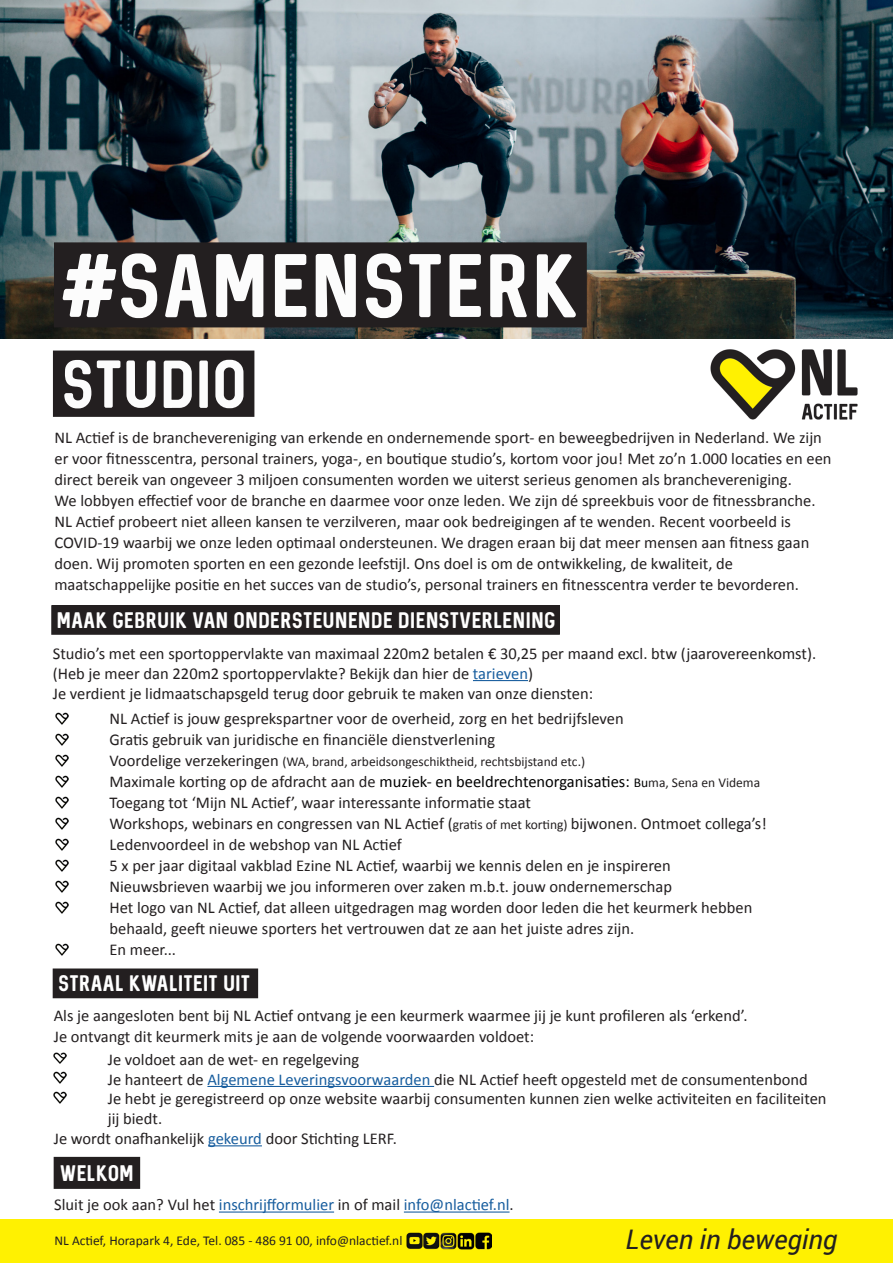
<style>
.page{position:relative;width:893px;height:1263px;background:#fff}
.page>*{position:absolute;margin:0;border:0;box-sizing:border-box;transform-origin:0 0}
.t1{font:72px "Sequel Neue";color:#fcfcfc}
.t2{font:54px "Sequel Neue";color:#fcfcfc}
.t3{font:italic 27px "Roboto";color:#231f20}
.t4{font:18px "Sequel Neue";color:#fff}
.t5{font:16.5px/21px "Calibri";color:#231f20}
.t6{font:16.5px "Calibri";color:#000}
.t7{font:16.5px "Calibri";color:#175d9e}
.t8{font:13.5px "Calibri";color:#231f20}
.s1{color:#175d9e}
.s2{font-size:16.5px}
.s3{color:#231f20}
.s4{font-size:13.5px}
.s5{font-size:13.5px;color:#231f20}
</style>
<div class="page">
<div style="left:54px;top:351px;width:200px;height:65px;background:#231f20"></div>
<div style="left:53px;top:351px;width:201px;height:66px;border:2px solid #231f20"></div>
<img style="left:0;top:0;width:892px;height:338px">
<div style="left:0;top:1219px;width:893px;height:44px;background:#fff101"></div>
<div style="left:52px;top:606px;width:507px;height:28px;background:#231f20"></div>
<div style="left:51px;top:605px;width:509px;height:30px;border:2px solid #231f20"></div>
<svg style="left:56px;top:712px;width:13px;height:13px"></svg>
<svg style="left:56px;top:733px;width:13px;height:13px"></svg>
<svg style="left:56px;top:754px;width:13px;height:13px"></svg>
<svg style="left:56px;top:775px;width:13px;height:13px"></svg>
<svg style="left:56px;top:796px;width:13px;height:13px"></svg>
<svg style="left:56px;top:817px;width:13px;height:13px"></svg>
<svg style="left:56px;top:838px;width:13px;height:13px"></svg>
<svg style="left:56px;top:859px;width:13px;height:13px"></svg>
<svg style="left:56px;top:880px;width:13px;height:13px"></svg>
<svg style="left:56px;top:901px;width:13px;height:13px"></svg>
<svg style="left:56px;top:943px;width:13px;height:13px"></svg>
<div style="left:55px;top:243px;width:531px;height:84px;background:#231f20"></div>
<div style="left:54px;top:242px;width:533px;height:85px;border:2px solid #231f20"></div>
<div style="left:53px;top:969px;width:204px;height:28px;background:#231f20"></div>
<div style="left:53px;top:968px;width:205px;height:30px;border:2px solid #231f20"></div>
<hr style="left:207px;top:1086px;width:227px;height:1px;background:#175d9e">
<hr style="left:208px;top:1145px;width:54px;height:1px;background:#175d9e">
<img style="left:54px;top:1052px;width:13px;height:12px">
<svg style="left:54px;top:1071px;width:13px;height:13px"></svg>
<svg style="left:54px;top:1091px;width:13px;height:13px"></svg>
<img style="left:407px;top:1232px;width:85px;height:17px">
<hr style="left:219px;top:1211px;width:115px;height:1px;background:#175d9e">
<hr style="left:404px;top:1211px;width:106px;height:1px;background:#175d9e">
<div style="left:54px;top:1157px;width:85px;height:31px;background:#231f20"></div>
<div style="left:54px;top:1157px;width:86px;height:32px;border:2px solid #231f20"></div>
<hr style="left:473px;top:680px;width:55px;height:1px;background:#175d9e">
<img style="left:710px;top:350px;width:147px;height:70px">
<p class="t1" style="left:63px;top:236px;width:518px">#SAMENSTERK</p>
<p class="t2" style="left:61px;top:347px;width:187px">STUDIO</p>
<p class="t5" style="left:54px;top:426px;width:779px">NL Actief is de branchevereniging van erkende en ondernemende sport- en beweegbedrijven in Nederland. We zijn er voor fitnesscentra, personal trainers, yoga-, en boutique studio’s, kortom voor jou! Met zo’n 1.000 locaties en een direct bereik van ongeveer 3 miljoen consumenten worden we uiterst serieus genomen als branchevereniging.<br>We lobbyen effectief voor de branche en daarmee voor onze leden. We zijn dé spreekbuis voor de fitnessbranche.<br>NL Actief probeert niet alleen kansen te verzilveren, maar ook bedreigingen af te wenden. Recent voorbeeld is COVID-19 waarbij we onze leden optimaal ondersteunen. We dragen eraan bij dat meer mensen aan fitness gaan doen. Wij promoten sporten en een gezonde leefstijl. Ons doel is om de ontwikkeling, de kwaliteit, de maatschappelijke positie en het succes van de studio’s, personal trainers en fitnesscentra verder te bevorderen.</p>
<p class="t4" style="left:56px;top:608px;width:500px">MAAK GEBRUIK VAN ONDERSTEUNENDE DIENSTVERLENING</p>
<p class="t5" style="left:53px;top:643px;width:765px;line-height:19.8px">Studio’s met een sportoppervlakte van maximaal 220m2 betalen € 30,25 per maand excl. btw (jaarovereenkomst). (Heb je meer dan 220m2 sportoppervlakte? Bekijk dan hier de <span class="s1">tarieven</span>)<br>Je verdient je lidmaatschapsgeld terug door gebruik te maken van onze diensten:</p>
<p class="t5" style="left:110px;top:708px;width:516px">NL Actief is jouw gesprekspartner voor de overheid, zorg en het bedrijfsleven</p>
<p class="t5" style="left:110px;top:729px;width:387px">Gratis gebruik van juridische en financiële dienstverlening</p>
<p class="t8" style="left:110px;top:754px;width:477px"><span class="s2">Voordelige verzekeringen</span> (WA, brand, arbeidsongeschiktheid, rechtsbijstand etc.)</p>
<p class="t6" style="left:110px;top:772px;width:652px"><span class="s3">Maximale korting op de afdracht aan de</span> muziek- en beeldrechtenorganisaties: <span class="s4">Bu</span><span class="s5">ma, Sena en Videma</span></p>
<p class="t5" style="left:110px;top:792px;width:423px">Toegang tot ‘Mijn NL Actief’, waar interessante informatie staat</p>
<p class="t5" style="left:110px;top:813px;width:659px">Workshops, webinars en congressen van NL Actief (<span class="s4">gratis of met korting)</span> bijwonen. Ontmoet collega’s!</p>
<p class="t5" style="left:110px;top:834px;width:563px">Ledenvoordeel in de webshop van NL Actief<br>5 x per jaar digitaal vakblad Ezine NL Actief, waarbij we kennis delen en je inspireren</p>
<p class="t5" style="left:110px;top:876px;width:564px">Nieuwsbrieven waarbij we jou informeren over zaken m.b.t. jouw ondernemerschap</p>
<p class="t5" style="left:110px;top:897px;width:644px">Het logo van NL Actief, dat alleen uitgedragen mag worden door leden die het keurmerk hebben behaald, geeft nieuwe sporters het vertrouwen dat ze aan het juiste adres zijn.</p>
<p class="t5" style="left:110px;top:939px;width:68px">En meer...</p>
<p class="t4" style="left:58px;top:971px;width:194px">STRAAL KWALITEIT UIT</p>
<p class="t5" style="left:54px;top:1004px;width:695px">Als je aangesloten bent bij NL Actief ontvang je een keurmerk waarmee jij je kunt profileren als ‘erkend’.<br>Je ontvangt dit keurmerk mits je aan de volgende voorwaarden voldoet:</p>
<p class="t5" style="left:108px;top:1048px;width:253px">Je voldoet aan de wet- en regelgeving</p>
<p class="t5" style="left:108px;top:1068px;width:701px">Je hanteert de <span class="s1">Algemene Leveringsvoorwaarden</span> die NL Actief heeft opgesteld met de consumentenbond</p>
<p class="t5" style="left:108px;top:1087px;width:720px">Je hebt je geregistreerd op onze website waarbij consumenten kunnen zien welke activiteiten en faciliteiten</p>
<p class="t5" style="left:108px;top:1107px;width:56px">jij biedt.</p>
<p class="t5" style="left:54px;top:1127px;width:345px">Je wordt onafhankelijk <span class="s1">gekeurd</span> door Stichting LERF.</p>
<p class="t4" style="left:60px;top:1160px;width:76px">WELKOM</p>
<p class="t7" style="left:54px;top:1194px;width:461px"><span class="s3">Sluit je ook aan? Vul het</span> inschrijfformulier <span class="s3">in of mail</span> info@nlactief.nl<span class="s3">.</span></p>
<p class="t8" style="left:55px;top:1232px;width:349px">NL Actief, Horapark 4, Ede, Tel. 085 - 486 91 00, info@nlactief.nl</p>
<p class="t3" style="left:626px;top:1220px;width:213px">Leven in beweging</p>
</div>
